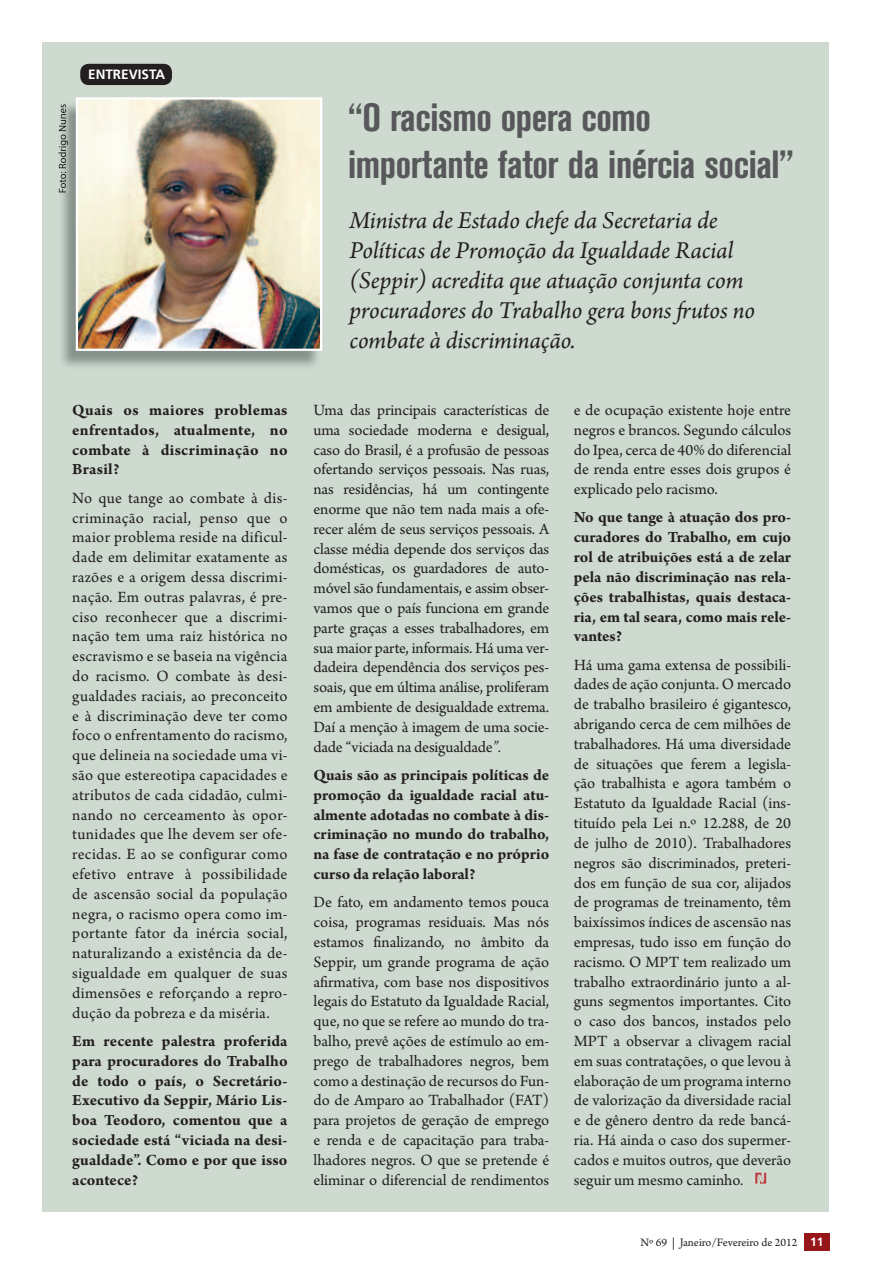
<style>
.page{position:relative;width:872px;height:1276px;background:#fff}
.page>*{position:absolute;margin:0;border:0;box-sizing:border-box;transform-origin:0 0}
.t1{font:700 condensed 39px/46.8px "Akzidenz Grotesk BE";letter-spacing:-.01em;color:#57585a}
.t2{font:italic 25.5px/30px "Arno Pro";letter-spacing:-.005em;color:#231f20}
.t3{font:16.5px/19.8px "Arno Pro";color:#231f20;text-align:justify}
.t4{font:700 16.5px/19.8px "Arno Pro";letter-spacing:.005em;color:#231f20;text-align:justify}
.t5{font:700 13.5px "Frutiger";color:#fff}
.t6{font:12px "Arno Pro";color:#231f20}
.s1{font-style:italic}
.s2{font-family:"Frutiger";font-weight:700;color:#fff}
</style>
<div class="page">
<div style="left:804px;top:1233px;width:25px;height:17px;background:#961619"></div>
<div style="left:43px;top:43px;width:786px;height:1169px;background:#cedad0"></div>
<div style="left:80px;top:64px;width:92px;height:21px;background:#231f20;border-radius:9px"></div>
<img style="left:58px;top:105px;width:259px;height:261px">
<img style="left:58px;top:104px;width:10px;height:88px">
<img style="left:76px;top:97px;width:246px;height:254px">
<svg style="left:755px;top:1172px;width:11px;height:11px"></svg>
<p class="t5" style="left:88px;top:66px;width:78px">ENTREVISTA</p>
<p class="t4" style="left:72px;top:401px;width:217px">Quais os maiores problemas enfrentados, atualmente, no combate à discriminação no Brasil?</p>
<p class="t3" style="left:72px;top:489px;width:217px">No que tange ao combate à dis&shy;criminação racial, penso que o maior problema reside na dificul&shy;dade em delimitar exatamente as razões e a origem dessa discrimi&shy;nação. Em outras palavras, é pre&shy;ciso reconhecer que a discrimi&shy;nação tem uma raiz histórica no escravismo e se baseia na vigência do racismo. O combate às desi&shy;gualdades raciais, ao preconceito e à discriminação deve ter como foco o enfrentamento do racismo, que delineia na sociedade uma vi&shy;são que estereotipa capacidades e atributos de cada cidadão, culmi&shy;nando no cerceamento às opor&shy;tunidades que lhe devem ser ofe&shy;recidas. E ao se configurar como efetivo entrave à possibilidade de ascensão social da população negra, o racismo opera como im&shy;portante fator da inércia social, naturalizando a existência da de&shy;sigualdade em qualquer de suas dimensões e reforçando a repro&shy;dução da pobreza e da miséria.</p>
<p class="t4" style="left:72px;top:1032px;width:217px">Em recente palestra proferida para procuradores do Trabalho de todo o país, o Secretário-Executivo da Seppir, Mário Lis&shy;boa Teodoro, comentou que a sociedade está “viciada na desi&shy;gualdade”. Como e por que isso acontece?</p>
<h1 class="t1" style="left:348px;top:95px;width:447px">“O racismo opera como importante fator da inércia social”</h1>
<h2 class="t2" style="left:349px;top:206px;width:407px">Ministra de Estado chefe da Secretaria de Políticas de Promoção da Igualdade Racial (Seppir) acredita que atuação conjunta com procuradores do Trabalho gera bons frutos no combate à discriminação.</h2>
<p class="t3" style="left:313px;top:401px;width:237px">Uma das principais características de uma sociedade moderna e desigual, caso do Brasil, é a profusão de pessoas ofertando serviços pessoais. Nas ruas, nas residências, há um contingente enorme que não tem nada mais a ofe&shy;recer além de seus serviços pessoais. A classe média depende dos serviços das domésticas, os guardadores de auto&shy;móvel são fundamentais, e assim obser&shy;vamos que o país funciona em grande parte graças a esses trabalhadores, em sua maior parte, informais. Há uma ver&shy;dadeira dependência dos serviços pes&shy;soais, que em última análise, proliferam em ambiente de desigualdade extrema.<br>Daí a menção à imagem de uma socie&shy;dade “viciada na desigualdade<span class="s1">”.</span></p>
<p class="t4" style="left:313px;top:766px;width:237px">Quais são as principais políticas de promoção da igualdade racial atu&shy;almente adotadas no combate à dis&shy;criminação no mundo do trabalho, na fase de contratação e no próprio curso da relação laboral?</p>
<p class="t3" style="left:313px;top:893px;width:237px">De fato, em andamento temos pouca coisa, programas residuais. Mas nós estamos finalizando, no âmbito da Seppir, um grande programa de ação afirmativa, com base nos dispositivos legais do Estatuto da Igualdade Racial, que, no que se refere ao mundo do tra&shy;balho, prevê ações de estímulo ao em&shy;prego de trabalhadores negros, bem como a destinação de recursos do Fun&shy;do de Amparo ao Trabalhador (FAT) para projetos de geração de emprego e renda e de capacitação para traba&shy;lhadores negros. O que se pretende é eliminar o diferencial de rendimentos</p>
<p class="t3" style="left:574px;top:401px;width:219px">e de ocupação existente hoje entre negros e brancos. Segundo cálculos do Ipea, cerca de 40% do diferencial de renda entre esses dois grupos é explicado pelo racismo.</p>
<p class="t4" style="left:574px;top:508px;width:219px">No que tange à atuação dos pro&shy;curadores do Trabalho, em cujo rol de atribuições está a de zelar pela não discriminação nas rela&shy;ções trabalhistas, quais destaca&shy;ria, em tal seara, como mais rele&shy;vantes?</p>
<p class="t3" style="left:574px;top:655px;width:219px">Há uma gama extensa de possibili&shy;dades de ação conjunta. O mercado de trabalho brasileiro é gigantesco, abrigando cerca de cem milhões de trabalhadores. Há uma diversidade de situações que ferem a legisla&shy;ção trabalhista e agora também o Estatuto da Igualdade Racial (ins&shy;tituído pela Lei n.º 12.288, de 20 de julho de 2010). Trabalhadores negros são discriminados, preteri&shy;dos em função de sua cor, alijados de programas de treinamento, têm baixíssimos índices de ascensão nas empresas, tudo isso em função do racismo. O MPT tem realizado um trabalho extraordinário junto a al&shy;guns segmentos importantes. Cito o caso dos bancos, instados pelo MPT a observar a clivagem racial em suas contratações, o que levou à elaboração de um programa interno de valorização da diversidade racial e de gênero dentro da rede bancá&shy;ria. Há ainda o caso dos supermer&shy;cados e muitos outros, que deverão seguir um mesmo caminho<span class="s1">.</span></p>
<p class="t6" style="left:640px;top:1235px;width:184px">Nº 69 | Janeiro/Fevereiro de 2012 <span class="s2">11</span></p>
</div>
